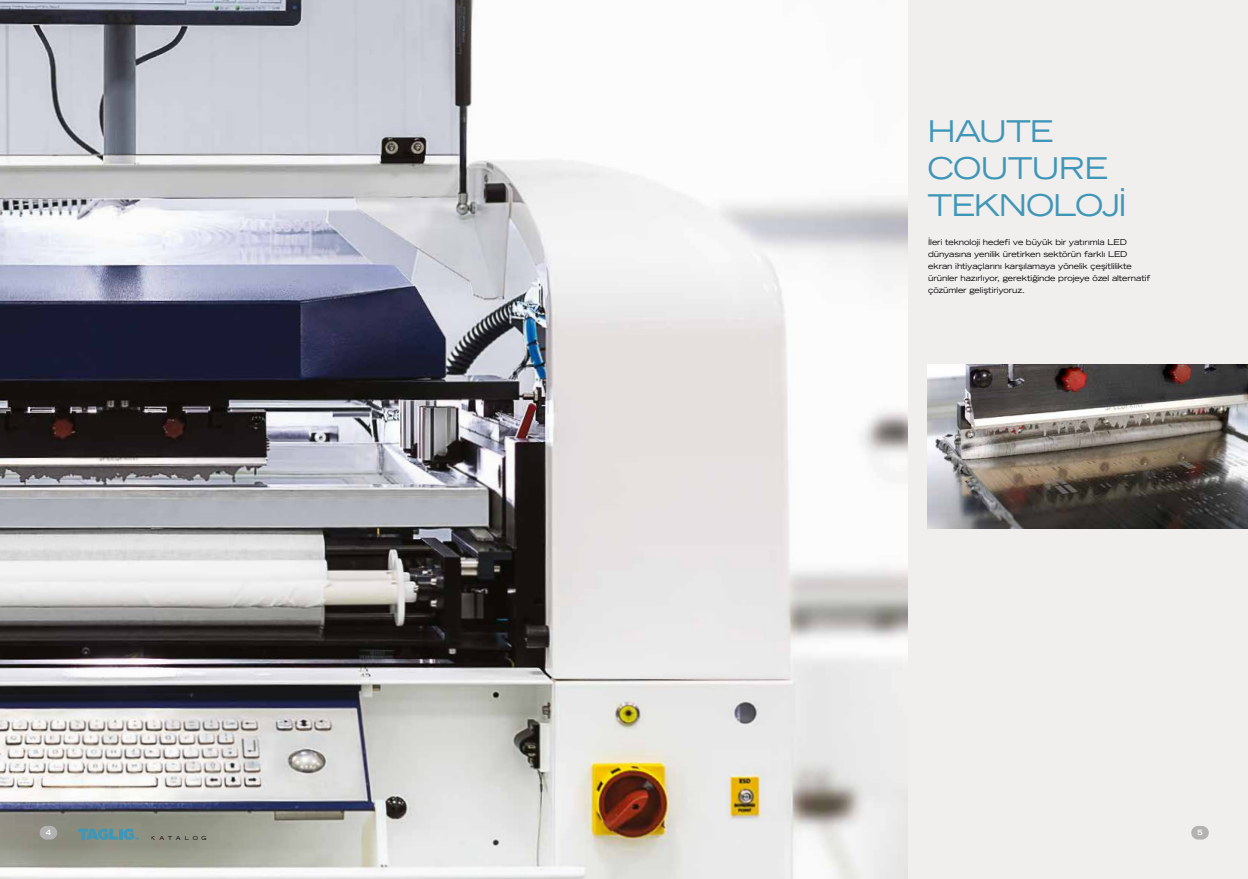
<style>
.page{position:relative;width:1248px;height:879px;background:#fff}
.page>*{position:absolute;margin:0;border:0;box-sizing:border-box;transform-origin:0 0}
.t1{font:expanded 30px/37px "Trade Gothic LT Std";letter-spacing:-.035em;color:#4096b7}
.t2{font:expanded 8px/12px "Trade Gothic LT Std";letter-spacing:-.01em;color:#000}
.t3{font:700 expanded 7.2px "Trade Gothic LT Std";color:#fff}
.t4{font:expanded 5.5px "Trade Gothic LT Std";letter-spacing:.67em;color:#000}
</style>
<div class="page">
<div style="left:904px;top:0;width:343px;height:879px;background:#f1efee"></div>
<img style="left:0;top:0;width:907px;height:879px">
<img style="left:927px;top:364px;width:320px;height:165px">
<div style="left:40px;top:826px;width:17px;height:13px;background:#b3b2b2;border-radius:7px"></div>
<div style="left:1191px;top:826px;width:17px;height:13px;background:#b3b2b2;border-radius:7px"></div>
<svg style="left:78px;top:828px;width:61px;height:12px"></svg>
<h1 class="t1" style="left:927px;top:112px;width:201px">HAUTE<br>COUTURE<br>TEKNOLOJİ</h1>
<p class="t2" style="left:928px;top:236px;width:224px">İleri teknoloji hedefi ve büyük bir yatırımla LED dünyasına yenilik üretirken sektörün farklı LED ekran ihtiyaçlarını karşılamaya yönelik çeşitlilikte ürünler hazırlıyor, gerektiğinde projeye özel alternatif çözümler geliştiriyoruz.</p>
<p class="t3" style="left:46px;top:828px;width:7px">4</p>
<p class="t3" style="left:1197px;top:828px;width:7px">5</p>
<p class="t4" style="left:151px;top:834px;width:57px">KATALOG</p>
</div>
